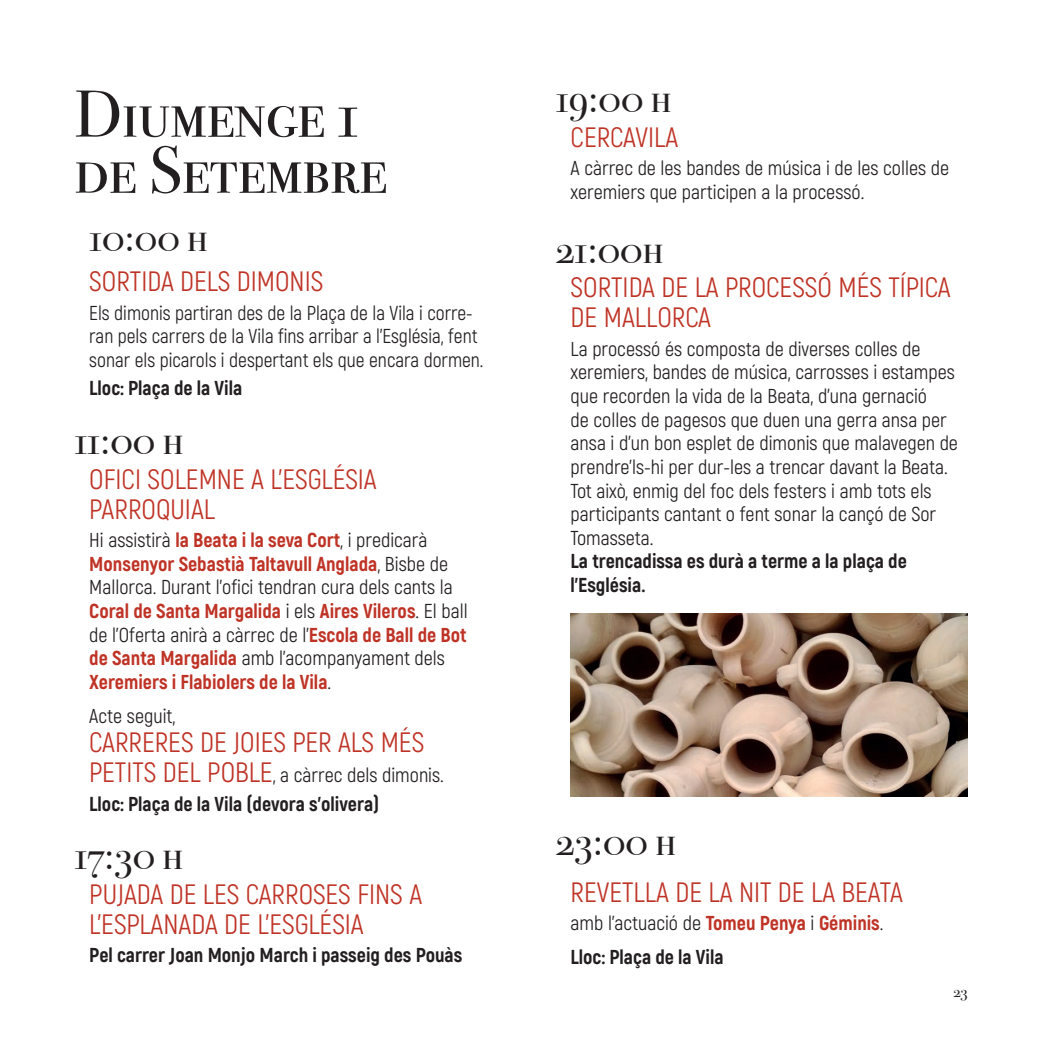
<style>
.page{position:relative;width:1042px;height:1042px;background:#fff}
.page>*{position:absolute;margin:0;border:0;box-sizing:border-box;transform-origin:0 0}
.Dia_24_p{font:66.5px "Bodoni Svty Two SCITCTT";color:#231f20}
.Hora_24_p{font:40.25px "Bodoni Svty Two SCITCTT";color:#231f20}
.Text_24_p_sin{font:40.25px "Bodoni Svty Two SCITCTT";color:#231f20}
.Acte_24_p{font:28px/29.8px "Akrobat";color:#bf3326}
.Text_24_p_sin-2{font:20.12px/23.6px "Akrobat";color:#231f20}
.Text_24_p_sin-3{font:800 20.12px/23.6px "Akrobat";color:#bf3326}
.Acte_24_p-2{font:20.12px/23.6px "Akrobat";color:#231f20}
.Text_24_p{font:800 20.12px/23.6px "Akrobat";color:#231f20}
.t1{font:15.75px "Bodoni Svty Two SCITCTT";color:#231f20}
.s1{font-weight:400;color:#231f20}
.s2{font-size:28px;color:#bf3326}
.s3{font-weight:800;color:#bf3326}
</style>
<div class="page">
<img style="left:570px;top:614px;width:397px;height:182px">
<p class="Dia_24_p" style="left:74px;top:74px;width:285px">Diumenge 1</p>
<p class="Dia_24_p" style="left:74px;top:130px;width:314px">de Setembre</p>
<p class="Text_24_p_sin" style="left:89px;top:214px;width:120px">10:00 h</p>
<p class="Acte_24_p" style="left:89px;top:266px;width:236px">SORTIDA DELS DIMONIS</p>
<p class="Acte_24_p-2" style="left:89px;top:301px;width:396px">Els dimonis partiran des de la Plaça de la Vila i corre&shy;ran pels carrers de la Vila fins arribar a l’Església, fent sonar els picarols i despertant els que encara dormen.</p>
<p class="Text_24_p" style="left:89px;top:376px;width:155px">Lloc: Plaça de la Vila</p>
<p class="Hora_24_p" style="left:74px;top:416px;width:110px">11:00 h</p>
<p class="Acte_24_p" style="left:89px;top:464px;width:289px">OFICI SOLEMNE A L’ESGLÉSIA<br>PARROQUIAL</p>
<p class="Text_24_p_sin-3" style="left:89px;top:528px;width:380px"><span class="s1">Hi assistirà</span> la Beata i la seva Cort<span class="s1">, i predicarà </span>Monsenyor Sebastià Taltavull Anglada<span class="s1">, Bisbe de Mallorca. Durant l’ofici tendran cura dels cants la </span>Coral de Santa Margalida <span class="s1">i els</span> Aires Vileros<span class="s1">. El ball de l’Oferta anirà a càrrec de l’</span>Escola de Ball de Bot de Santa Margalida <span class="s1">amb l’acompanyament dels </span>Xeremiers i Flabiolers de la Vila<span class="s1">.</span></p>
<p class="Text_24_p_sin-2" style="left:89px;top:704px;width:88px">Acte seguit,</p>
<p class="Acte_24_p" style="left:89px;top:727px;width:336px">CARRERES DE JOIES PER ALS MÉS</p>
<p class="Acte_24_p-2" style="left:89px;top:763px;width:356px"><span class="s2">PETITS DEL POBLE</span>, a càrrec dels dimonis.</p>
<p class="Text_24_p" style="left:89px;top:791px;width:291px">Lloc: Plaça de la Vila (devora s’olivera)</p>
<p class="Hora_24_p" style="left:74px;top:831px;width:110px">17:30 h</p>
<p class="Acte_24_p" style="left:89px;top:879px;width:334px">PUJADA DE LES CARROSES FINS A<br>L’ESPLANADA DE L’ESGLÉSIA</p>
<p class="Text_24_p" style="left:89px;top:943px;width:374px">Pel carrer Joan Monjo March i passeig des Pouàs</p>
<p class="Hora_24_p" style="left:556px;top:74px;width:117px">19:00 h</p>
<p class="Acte_24_p" style="left:570px;top:122px;width:109px">CERCAVILA</p>
<p class="Text_24_p_sin-2" style="left:570px;top:157px;width:380px">A càrrec de les bandes de música i de les colles de xeremiers que participen a la processó.</p>
<p class="Hora_24_p" style="left:556px;top:225px;width:109px">21:00h</p>
<p class="Acte_24_p" style="left:570px;top:273px;width:381px">SORTIDA DE LA PROCESSÓ MÉS TÍPICA<br>DE MALLORCA</p>
<p class="Text_24_p_sin-2" style="left:570px;top:337px;width:389px">La processó és composta de diverses colles de xeremiers, bandes de música, carrosses i estampes que recorden la vida de la Beata, d’una gernació<br>de colles de pagesos que duen una gerra ansa per ansa i d’un bon esplet de dimonis que malavegen de prendre’ls-hi per dur-les a trencar davant la Beata.<br>Tot això, enmig del foc dels festers i amb tots els participants cantant o fent sonar la cançó de Sor Tomasseta.</p>
<p class="Text_24_p" style="left:570px;top:549px;width:338px">La trencadissa es durà a terme a la plaça de l’Església.</p>
<p class="Hora_24_p" style="left:556px;top:817px;width:122px">23:00 h</p>
<p class="Acte_24_p" style="left:570px;top:877px;width:334px">REVETLLA DE LA NIT DE LA BEATA</p>
<p class="Text_24_p_sin-2" style="left:570px;top:911px;width:314px">amb l’actuació de <span class="s3">Tomeu Penya</span> i <span class="s3">Géminis</span>.</p>
<p class="Text_24_p" style="left:570px;top:945px;width:155px">Lloc: Plaça de la Vila</p>
<p class="t1" style="left:953px;top:982px;width:16px">23</p>
</div>
